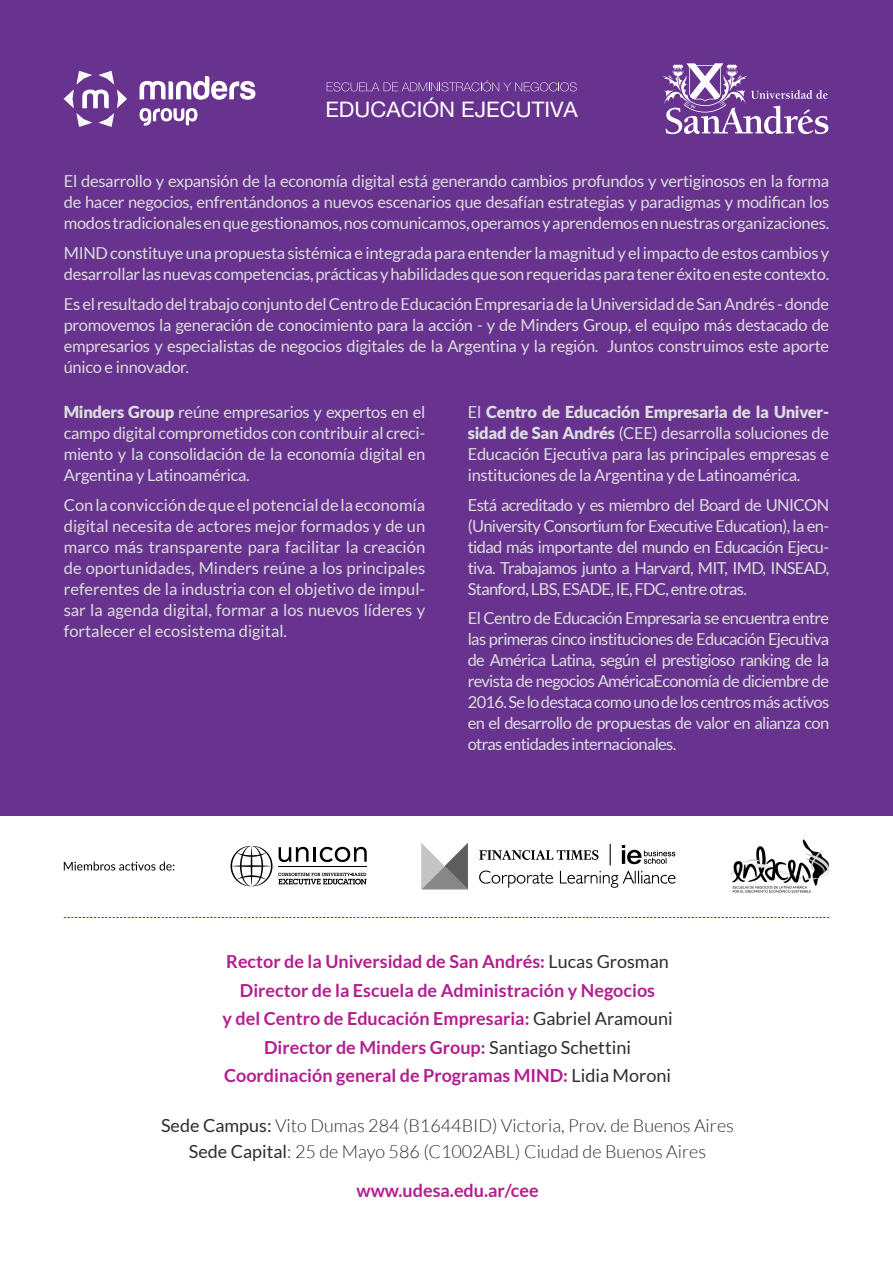
<style>
.page{position:relative;width:893px;height:1263px;background:#fff}
.page>*{position:absolute;margin:0;border:0;box-sizing:border-box;transform-origin:0 0}
.t1{font:21.45px "Helvetica Neue LT Std";color:#fff}
.t2{font:700 18px/28.5px "Lato";color:#b41e8e;text-align:center}
.t3{font:300 18px/26.7px "Lato";color:#2d2d2d;text-align:center}
.t4{font:16.5px/21px "Lato";letter-spacing:-.02em;color:#dcddde;text-align:justify}
.s1{font-weight:900}
.s2{font-weight:400;color:#2d2d2d}
.s3{font-weight:400}
</style>
<div class="page">
<div style="left:0;top:0;width:893px;height:816px;background:#68338f"></div>
<svg style="left:64px;top:71px;width:63px;height:56px"></svg>
<svg style="left:140px;top:76px;width:115px;height:24px"></svg>
<svg style="left:140px;top:108px;width:58px;height:18px"></svg>
<svg style="left:327px;top:80px;width:250px;height:11px"></svg>
<svg style="left:662px;top:64px;width:166px;height:70px"></svg>
<svg style="left:64px;top:862px;width:110px;height:8px"></svg>
<svg style="left:730px;top:839px;width:99px;height:54px"></svg>
<svg style="left:479px;top:850px;width:119px;height:10px"></svg>
<svg style="left:479px;top:870px;width:74px;height:18px"></svg>
<svg style="left:560px;top:871px;width:115px;height:17px"></svg>
<svg style="left:610px;top:844px;width:1px;height:21px"></svg>
<svg style="left:622px;top:845px;width:53px;height:19px"></svg>
<svg style="left:421px;top:843px;width:47px;height:46px"></svg>
<svg style="left:231px;top:846px;width:136px;height:40px"></svg>
<hr style="left:278px;top:867px;width:89px;height:1px;background:#000">
<svg style="left:64px;top:917px;width:765px;height:1px"></svg>
<h1 class="t1" style="left:325px;top:97px;width:254px">EDUCACIÓN EJECUTIVA</h1>
<p class="t4" style="left:64px;top:170px;width:767px">El desarrollo y expansión de la economía digital está generando cambios profundos y vertiginosos en la forma de hacer negocios, enfrentándonos a nuevos escenarios que desafían estrategias y paradigmas y modifican los modos tradicionales en que gestionamos, nos comunicamos, operamos y aprendemos en nuestras organizaciones.</p>
<p class="t4" style="left:64px;top:242px;width:767px">MIND constituye una propuesta sistémica e integrada para entender la magnitud y el impacto de estos cambios y desarrollar las nuevas competencias, prácticas y habilidades que son requeridas para tener éxito en este contexto.</p>
<p class="t4" style="left:64px;top:293px;width:767px">Es el resultado del trabajo conjunto del Centro de Educación Empresaria de la Universidad de San Andrés - donde promovemos la generación de conocimiento para la acción - y de Minders Group, el equipo más destacado de empresarios y especialistas de negocios digitales de la Argentina y la región. Juntos construimos este aporte único e innovador.</p>
<p class="t4" style="left:64px;top:402px;width:363px"><span class="s1">Minders Group</span> reúne empresarios y expertos en el campo digital comprometidos con contribuir al creci&shy;miento y la consolidación de la economía digital en Argentina y Latinoamérica.</p>
<p class="t4" style="left:64px;top:494px;width:363px">Con la convicción de que el potencial de la economía digital necesita de actores mejor formados y de un marco más transparente para facilitar la creación de oportunidades, Minders reúne a los principales referentes de la industria con el objetivo de impul&shy;sar la agenda digital, formar a los nuevos líderes y fortalecer el ecosistema digital.</p>
<p class="t4" style="left:468px;top:402px;width:363px">El <span class="s1">Centro de Educación Empresaria de la Univer&shy;sidad de San Andrés</span> (CEE) desarrolla soluciones de Educación Ejecutiva para las principales empresas e instituciones de la Argentina y de Latinoamérica.</p>
<p class="t4" style="left:468px;top:494px;width:363px">Está acreditado y es miembro del Board de UNICON (University Consortium for Executive Education), la en&shy;tidad más importante del mundo en Educación Ejecu&shy;tiva. Trabajamos junto a Harvard, MIT, IMD, INSEAD, Stanford, LBS, ESADE, IE, FDC, entre otras.</p>
<p class="t4" style="left:468px;top:608px;width:363px">El Centro de Educación Empresaria se encuentra entre las primeras cinco instituciones de Educación Ejecutiva de América Latina, según el prestigioso ranking de la revista de negocios AméricaEconomía de diciembre de 2016. Se lo destaca como uno de los centros más activos en el desarrollo de propuestas de valor en alianza con otras entidades internacionales.</p>
<p class="t2" style="left:222px;top:947px;width:452px">Rector de la Universidad de San Andrés: <span class="s2">Lucas Grosman </span>Director de la Escuela de Administración y Negocios<br>y del Centro de Educación Empresaria: <span class="s2">Gabriel Aramouni </span>Director de Minders Group: <span class="s2">Santiago Schettini </span>Coordinación general de Programas MIND: <span class="s2">Lidia Moroni</span></p>
<p class="t3" style="left:161px;top:1112px;width:574px"><span class="s3">Sede Campus:</span> Vito Dumas 284 (B1644BID) Victoria, Prov. de Buenos Aires<br><span class="s3">Sede Capital</span>: 25 de Mayo 586 (C1002ABL) Ciudad de Buenos Aires</p>
<p class="t2" style="left:356px;top:1176px;width:184px">www.udesa.edu.ar/cee</p>
</div>
